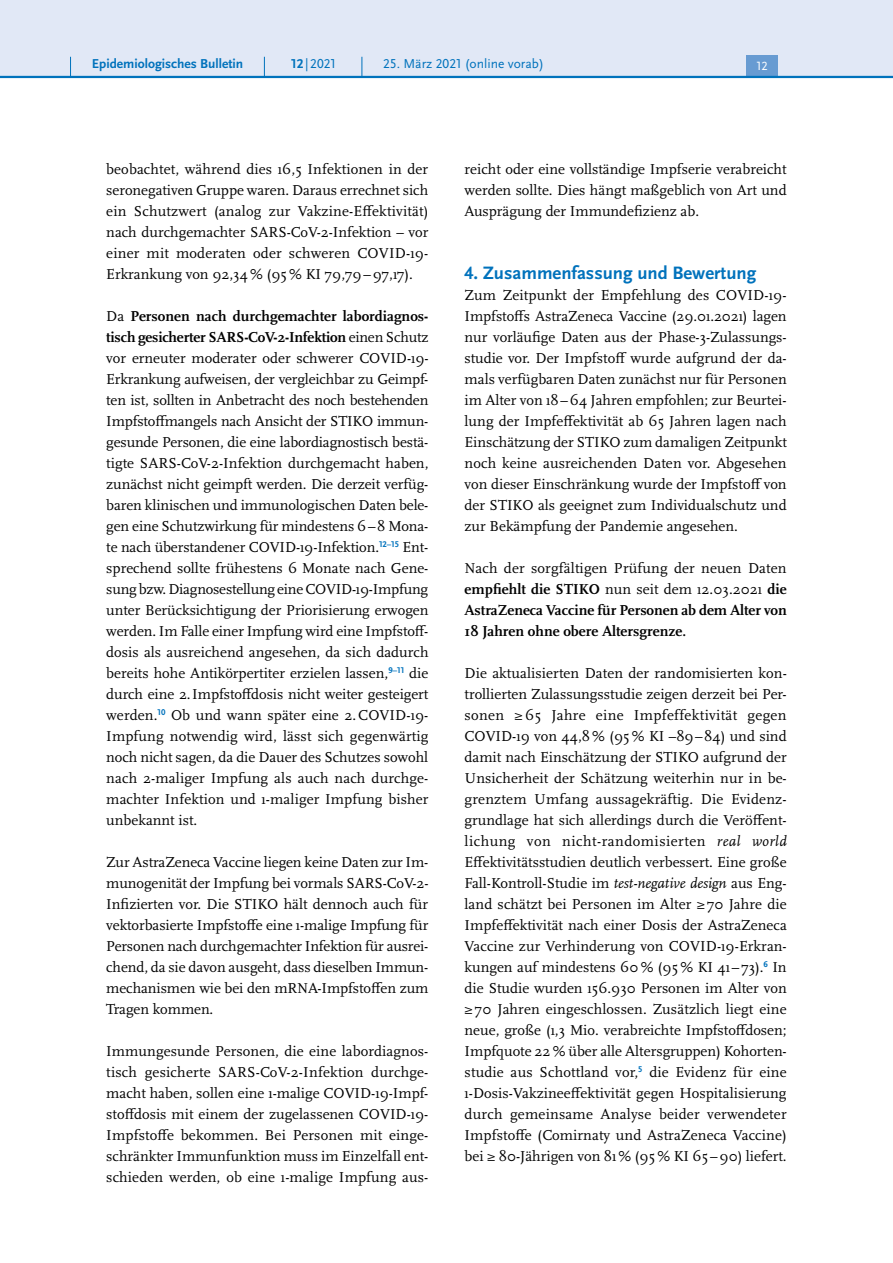
<style>
.page{position:relative;width:893px;height:1263px;background:#fff}
.page>*{position:absolute;margin:0;border:0;box-sizing:border-box;transform-origin:0 0}
.t1{font:700 18.75px "Scala Sans Pro";color:#0072bc}
.P_-_Fließtext{font:15px/21px "Scala Pro";color:#000;text-align:justify}
.P_-_Fließtext-2{font:700 15px/21px "Scala Pro";color:#000;text-align:justify}
.t2{font:13.5px "Scala Sans Pro";color:#0072bc}
.t3{font:700 13.5px "Scala Sans Pro";color:#0072bc}
.t4{font:12.45px "Scala Sans Pro";color:#fff}
.s1{font-weight:700}
.s2{font-weight:400}
.s3{font-style:italic}
</style>
<div class="page">
<div style="left:0;top:0;width:893px;height:77px;background:#e1e8f6"></div>
<div style="left:746px;top:55px;width:32px;height:21px;background:#679bd2"></div>
<hr style="left:0;top:76px;width:893px;height:2px;background:#0072bc">
<svg style="left:70px;top:57px;width:1px;height:19px"></svg>
<svg style="left:264px;top:57px;width:1px;height:19px"></svg>
<svg style="left:362px;top:57px;width:1px;height:19px"></svg>
<p class="t3" style="left:92px;top:55px;width:153px">Epidemiologisches Bulletin</p>
<p class="t2" style="left:291px;top:55px;width:46px"><span class="s1">12</span>|2021</p>
<p class="t2" style="left:383px;top:55px;width:162px">25. März 2021 (online vorab)</p>
<p class="t4" style="left:757px;top:59px;width:13px">12</p>
<p class="P_-_Fließtext" style="left:106px;top:158px;width:324px">beobachtet, während dies 16,5 Infektionen in der seronegativen Gruppe waren. Daraus errechnet sich ein Schutzwert (analog zur Vakzine-Effektivität) nach durchgemachter SARS-CoV-2-Infektion – vor einer mit moderaten oder schweren COVID-19- Erkrankung von 92,34 % (95 % KI 79,79–97,17).</p>
<p class="P_-_Fließtext" style="left:106px;top:305px;width:324px">Da <span class="s1">Personen nach durchgemachter labordiagnos&shy;tisch gesicherter SARS-CoV-2-Infektion</span> einen Schutz vor erneuter moderater oder schwerer COVID-19- Erkrankung aufweisen, der vergleichbar zu Geimpf&shy;ten ist, sollten in Anbetracht des noch bestehenden Impfstoffmangels nach Ansicht der STIKO immun&shy;gesunde Personen, die eine labordiagnostisch bestä&shy;tigte SARS-CoV-2-Infektion durchgemacht haben, zunächst nicht geimpft werden. Die derzeit verfüg&shy;baren klinischen und immunologischen Daten bele&shy;gen eine Schutzwirkung für mindestens 6–8 Mona&shy;te nach überstandener COVID-19-Infektion.<sup>12–15</sup> Ent&shy;sprechend sollte frühestens 6 Monate nach Gene&shy;sung bzw. Diagnosestellung eine COVID-19-Impfung unter Berücksichtigung der Priorisierung erwogen werden. Im Falle einer Impfung wird eine Impfstoff&shy;dosis als ausreichend angesehen, da sich dadurch bereits hohe Antikörpertiter erzielen lassen,<sup>9–11</sup> die durch eine 2.Impfstoffdosis nicht weiter gesteigert werden.<sup>10</sup> Ob und wann später eine 2.COVID-19- Impfung notwendig wird, lässt sich gegenwärtig noch nicht sagen, da die Dauer des Schutzes sowohl nach 2-maliger Impfung als auch nach durchge&shy;machter Infektion und 1-maliger Impfung bisher unbekannt ist.</p>
<p class="P_-_Fließtext" style="left:106px;top:851px;width:324px">Zur AstraZeneca Vaccine liegen keine Daten zur Im&shy;munogenität der Impfung bei vormals SARS-CoV-2- Infizierten vor. Die STIKO hält dennoch auch für vektorbasierte Impfstoffe eine 1-malige Impfung für Personen nach durchgemachter Infektion für ausrei&shy;chend, da sie davon ausgeht, dass dieselben Immun&shy;mechanismen wie bei den mRNA-Impfstoffen zum Tragen kommen.</p>
<p class="P_-_Fließtext" style="left:106px;top:1040px;width:324px">Immungesunde Personen, die eine labordiagnos&shy;tisch gesicherte SARS-CoV-2-Infektion durchge&shy;macht haben, sollen eine 1-malige COVID-19-Impf&shy;stoffdosis mit einem der zugelassenen COVID-19- Impfstoffe bekommen. Bei Personen mit einge&shy;schränkter Immunfunktion muss im Einzelfall ent&shy;schieden werden, ob eine 1-malige Impfung aus-</p>
<p class="P_-_Fließtext" style="left:465px;top:158px;width:324px">reicht oder eine vollständige Impfserie verabreicht werden sollte. Dies hängt maßgeblich von Art und Ausprägung der Immundefizienz ab.</p>
<h3 class="t1" style="left:465px;top:261px;width:293px">4. Zusammenfassung und Bewertung</h3>
<p class="P_-_Fließtext" style="left:465px;top:284px;width:324px">Zum Zeitpunkt der Empfehlung des COVID-19- Impfstoffs AstraZeneca Vaccine (29.01.2021) lagen nur vorläufige Daten aus der Phase-3-Zulassungs&shy;studie vor. Der Impfstoff wurde aufgrund der da&shy;mals verfügbaren Daten zunächst nur für Personen im Alter von 18–64 Jahren empfohlen; zur Beurtei&shy;lung der Impfeffektivität ab 65 Jahren lagen nach Einschätzung der STIKO zum damaligen Zeitpunkt noch keine ausreichenden Daten vor. Abgesehen von dieser Einschränkung wurde der Impfstoff von der STIKO als geeignet zum Individualschutz und zur Bekämpfung der Pandemie angesehen.</p>
<p class="P_-_Fließtext-2" style="left:465px;top:557px;width:324px"><span class="s2">Nach der sorgfältigen Prüfung der neuen Daten </span>empfiehlt die STIKO <span class="s2">nun seit dem 12.03.2021</span> die AstraZeneca Vaccine für Personen ab dem Alter von 18 Jahren ohne obere Altersgrenze.</p>
<p class="P_-_Fließtext" style="left:465px;top:662px;width:324px">Die aktualisierten Daten der randomisierten kon&shy;trollierten Zulassungsstudie zeigen derzeit bei Per&shy;sonen ≥ 65 Jahre eine Impfeffektivität gegen COVID-19 von 44,8 % (95 % KI –89–84) und sind damit nach Einschätzung der STIKO aufgrund der Unsicherheit der Schätzung weiterhin nur in be&shy;grenztem Umfang aussagekräftig. Die Evidenz&shy;grundlage hat sich allerdings durch die Veröffent&shy;lichung von nicht-randomisierten <span class="s3">real world </span>Effektivitätsstudien deutlich verbessert. Eine große Fall-Kontroll-Studie im <span class="s3">test-negative design</span> aus Eng&shy;land schätzt bei Personen im Alter ≥70 Jahre die Impfeffektivität nach einer Dosis der AstraZeneca Vaccine zur Verhinderung von COVID-19-Erkran&shy;kungen auf mindestens 60 % (95 % KI 41–73).<sup>6</sup> In die Studie wurden 156.930 Personen im Alter von ≥ 70 Jahren eingeschlossen. Zusätzlich liegt eine neue, große (1,3 Mio. verabreichte Impfstoffdosen; Impfquote 22 % über alle Altersgruppen) Kohorten&shy;studie aus Schottland vor,<sup>5</sup> die Evidenz für eine 1-Dosis-Vakzineeffektivität gegen Hospitalisierung durch gemeinsame Analyse beider verwendeter Impfstoffe (Comirnaty und AstraZeneca Vaccine) bei ≥ 80-Jährigen von 81 % (95 % KI 65 –90) liefert.</p>
</div>
